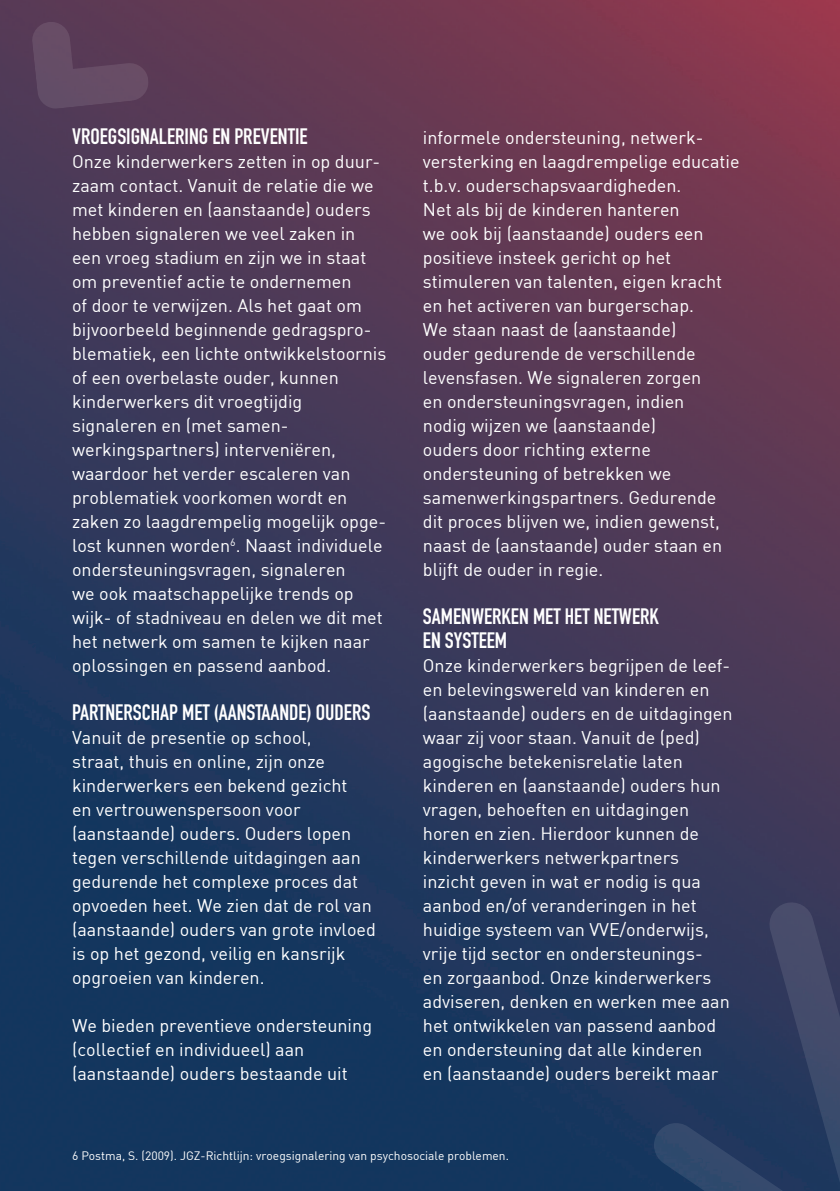
<style>
.page{position:relative;width:840px;height:1191px;background:#fff}
.page>*{position:absolute;margin:0;border:0;box-sizing:border-box;transform-origin:0 0}
.t1{font:700 22px/24px "DIN Condensed";color:#fff}
.t2{font:18px/24px "Dinreg";color:#fff}
.t3{font:12px "Dinreg";color:#fff}
</style>
<div class="page">
<img style="left:0;top:0;width:839px;height:1191px">
<svg style="left:650px;top:900px;width:189px;height:291px;background:#2b3c60"></svg>
<svg style="left:31px;top:21px;width:118px;height:89px;background:#5f445e"></svg>
<p class="t1" style="left:72px;top:123px;width:237px">VROEGSIGNALERING EN PREVENTIE</p>
<p class="t2" style="left:72px;top:151px;width:316px">Onze kinderwerkers zetten in op duur&shy;zaam contact. Vanuit de relatie die we met kinderen en (aanstaande) ouders hebben signaleren we veel zaken in een vroeg stadium en zijn we in staat om preventief actie te ondernemen<br>of door te verwijzen. Als het gaat om bijvoorbeeld beginnende gedragspro&shy;blematiek, een lichte ontwikkelstoornis of een overbelaste ouder, kunnen kinderwerkers dit vroegtijdig signaleren en (met samen&shy;werkingspartners) interveniëren, waardoor het verder escaleren van problematiek voorkomen wordt en zaken zo laagdrempelig mogelijk opge&shy;lost kunnen worden<sup>6</sup>. Naast individuele ondersteuningsvragen, signaleren<br>we ook maatschappelijke trends op wijk- of stadniveau en delen we dit met het netwerk om samen te kijken naar oplossingen en passend aanbod.</p>
<p class="t1" style="left:72px;top:699px;width:299px">PARTNERSCHAP MET (AANSTAANDE) OUDERS</p>
<p class="t2" style="left:72px;top:727px;width:305px">Vanuit de presentie op school,<br>straat, thuis en online, zijn onze kinderwerkers een bekend gezicht<br>en vertrouwenspersoon voor (aanstaande) ouders. Ouders lopen tegen verschillende uitdagingen aan gedurende het complexe proces dat opvoeden heet. We zien dat de rol van (aanstaande) ouders van grote invloed is op het gezond, veilig en kansrijk opgroeien van kinderen.</p>
<p class="t2" style="left:72px;top:1015px;width:301px">We bieden preventieve ondersteuning (collectief en individueel) aan (aanstaande) ouders bestaande uit</p>
<p class="t2" style="left:422px;top:127px;width:318px">informele ondersteuning, netwerk&shy;versterking en laagdrempelige educatie t.b.v. ouderschapsvaardigheden.<br>Net als bij de kinderen hanteren<br>we ook bij (aanstaande) ouders een positieve insteek gericht op het stimuleren van talenten, eigen kracht en het activeren van burgerschap.<br>We staan naast de (aanstaande)<br>ouder gedurende de verschillende levensfasen. We signaleren zorgen<br>en ondersteuningsvragen, indien<br>nodig wijzen we (aanstaande)<br>ouders door richting externe ondersteuning of betrekken we samenwerkingspartners. Gedurende dit proces blijven we, indien gewenst, naast de (aanstaande) ouder staan en blijft de ouder in regie.</p>
<p class="t1" style="left:422px;top:603px;width:237px">SAMENWERKEN MET HET NETWERK<br>EN SYSTEEM</p>
<p class="t2" style="left:422px;top:655px;width:311px">Onze kinderwerkers begrijpen de leef&shy;en belevingswereld van kinderen en (aanstaande) ouders en de uitdagingen waar zij voor staan. Vanuit de (ped) agogische betekenisrelatie laten kinderen en (aanstaande) ouders hun vragen, behoeften en uitdagingen horen en zien. Hierdoor kunnen de kinderwerkers netwerkpartners inzicht geven in wat er nodig is qua aanbod en/of veranderingen in het huidige systeem van VVE/onderwijs, vrije tijd sector en ondersteunings-<br>en zorgaanbod. Onze kinderwerkers adviseren, denken en werken mee aan het ontwikkelen van passend aanbod en ondersteuning dat alle kinderen<br>en (aanstaande) ouders bereikt maar</p>
<p class="t3" style="left:72px;top:1150px;width:438px">6 Postma, S. (2009). JGZ-Richtlijn: vroegsignalering van psychosociale problemen.</p>
</div>
